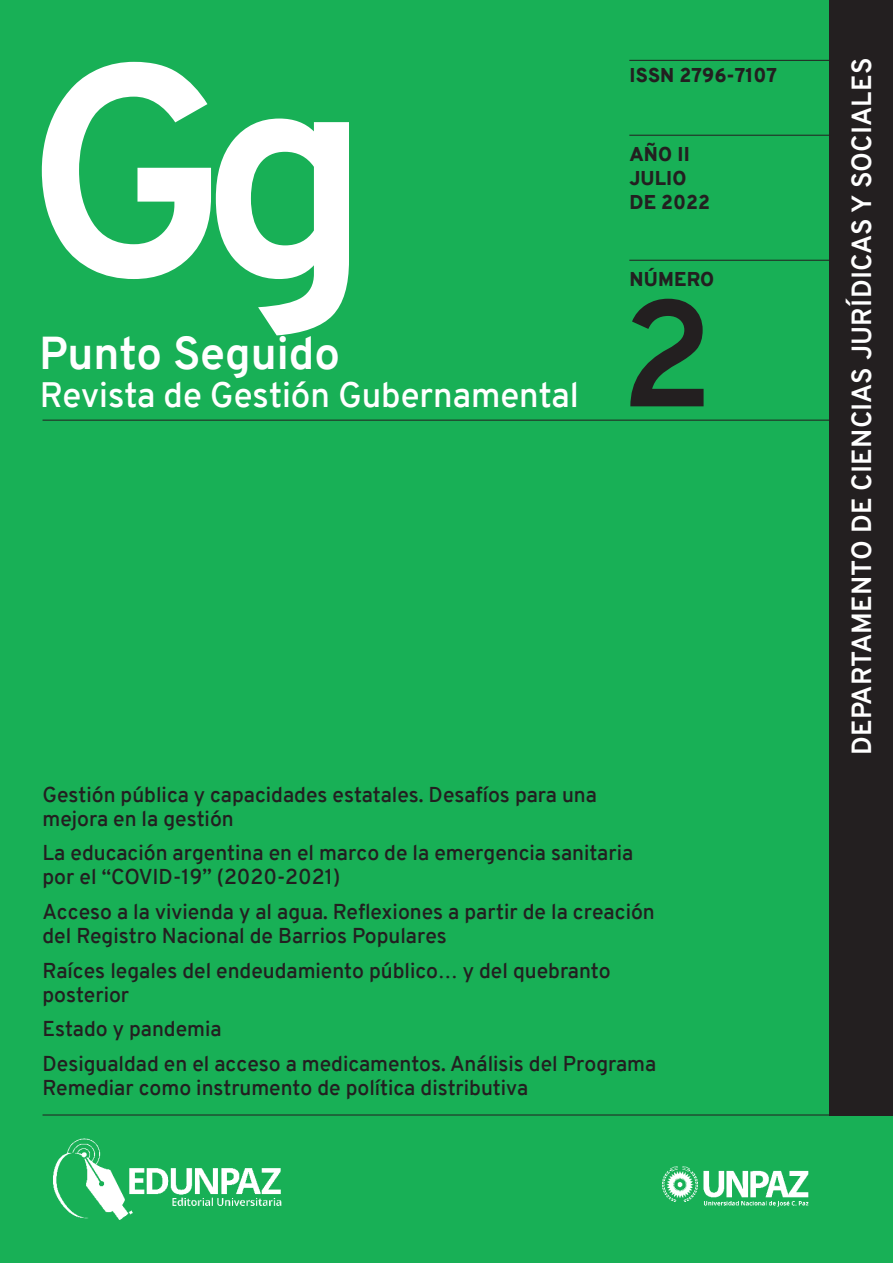
<style>
.page{position:relative;width:893px;height:1263px;background:#18b056}
.page>*{position:absolute;margin:0;border:0;box-sizing:border-box;transform-origin:0 0}
.t1{font:700 300px "Overpass";color:#fff}
.t2{font:700 151.2px "Overpass";color:#231f20}
.t3{font:700 45px "Overpass";color:#fff}
.t4{font:600 34.5px "Overpass";color:#fff}
.t5{font:700 27px "Overpass";letter-spacing:.01em;color:#fff}
.t6{font:600 21px/24px "Overpass";color:#231f20}
.t7{font:900 19.5px/24px "Overpass";letter-spacing:.01em;color:#231f20}
</style>
<div class="page">
<hr style="left:629px;top:60px;width:208px;height:1px;background:#231f20">
<hr style="left:43px;top:1115px;width:795px;height:1px;background:#231f20">
<hr style="left:43px;top:420px;width:794px;height:1px;background:#231f20">
<img style="left:662px;top:1166px;width:147px;height:41px">
<img style="left:53px;top:1138px;width:229px;height:81px">
<hr style="left:629px;top:135px;width:207px;height:1px;background:#231f20">
<hr style="left:629px;top:260px;width:215px;height:1px;background:#231f20">
<div style="left:829px;top:0;width:64px;height:1115px;background:#231f20"></div>
<h1 class="t1" style="left:24px;top:-43px;width:349px">Gg</h1>
<h3 class="t3" style="left:39px;top:321px;width:303px">Punto Seguido</h3>
<h3 class="t4" style="left:40px;top:370px;width:540px">Revista de Gestión Gubernamental</h3>
<p class="t7" style="left:629px;top:63px;width:149px">ISSN 2796-7107</p>
<p class="t7" style="left:629px;top:142px;width:82px">AÑO II<br>JULIO<br>DE 2022</p>
<p class="t7" style="left:629px;top:267px;width:86px">NÚMERO</p>
<h2 class="t2" style="left:621px;top:246px;width:94px">2</h2>
<p class="t6" style="left:43px;top:783px;width:556px">Gestión pública y capacidades estatales. Desafíos para una mejora en la gestión</p>
<p class="t6" style="left:43px;top:841px;width:592px">La educación argentina en el marco de la emergencia sanitaria por el “COVID-19” (2020-2021)</p>
<p class="t6" style="left:43px;top:900px;width:614px">Acceso a la vivienda y al agua. Reflexiones a partir de la creación del Registro Nacional de Barrios Populares</p>
<p class="t6" style="left:43px;top:958px;width:570px">Raíces legales del endeudamiento público… y del quebranto posterior</p>
<p class="t6" style="left:43px;top:1012px;width:615px;line-height:34.7px">Estado y pandemia<br>Desigualdad en el acceso a medicamentos. Análisis del Programa</p>
<p class="t6" style="left:43px;top:1076px;width:487px">Remediar como instrumento de política distributiva</p>
<p class="t5" style="left:842px;top:755px;width:699px;rotate:-90deg">DEPARTAMENTO DE CIENCIAS JURÍDICAS Y SOCIALES</p>
</div>
